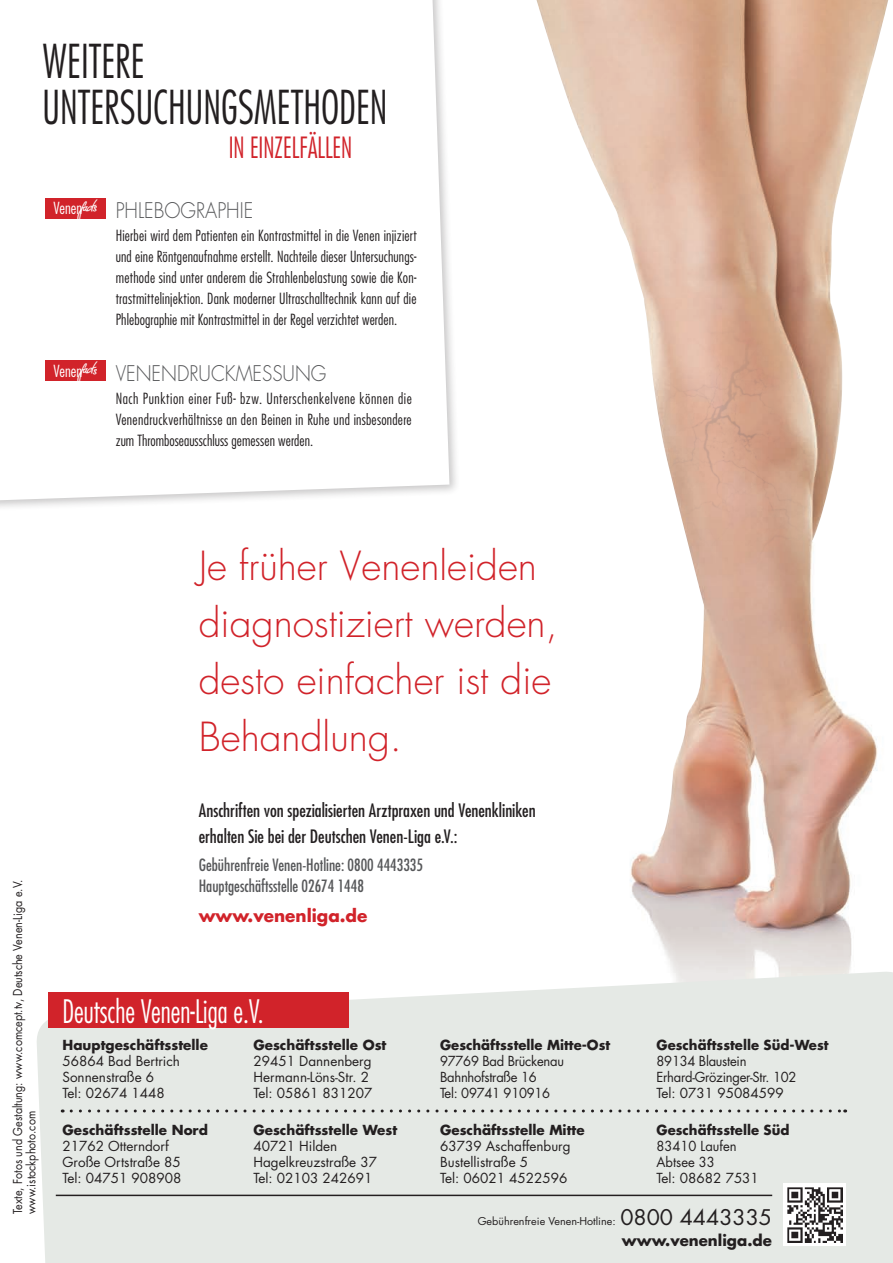
<style>
.page{position:relative;width:893px;height:1263px;background:#fff}
.page>*{position:absolute;margin:0;border:0;box-sizing:border-box;transform-origin:0 0}
.t1{font:300 condensed 45.45px "Futura";color:#231f20;scale:.9 1}
.fließtext{font:300 39px/57px "Futura";color:#d1232a}
.t2{font:300 condensed 31.5px "Futura";color:#fff;scale:.9 1}
.t3{font:300 condensed 28.5px "Futura";color:#d1232a;scale:.9 1}
.t4{font:300 21px "Futura";color:#57585a;scale:.9 1}
.fließtext-2{font:condensed 18px/25.5px "Futura";color:#231f20}
.t5{font:700 17.1px "Futura";color:#d1232a}
.t6{font:condensed 16.5px "Futura";color:#57585a}
.t7{font:300 condensed 16.2px "Futura";letter-spacing:.005em;color:#fff}
.fließtext-3{font:300 condensed 15px/21px "Futura";letter-spacing:.005em;color:#231f20;text-align:justify}
.t8{font:700 15px "Futura";color:#231f20}
.t9{font:14.4px "Pirmokas";letter-spacing:.03em;color:#fff}
.t10{font:13.5px/16.2px "Futura";color:#231f20}
.t11{font:700 13.5px "Futura";color:#231f20}
.t12{font:13.5px/16.2px "Futura";letter-spacing:-.02em;color:#231f20;scale:.96 1}
.t13{font:13.5px/16.2px "Futura";color:#231f20;scale:.96 1}
.t14{font:12px "Futura";color:#231f20;scale:.9 1}
.t15{font:10.5px "Futura";color:#231f20}
.s1{font-family:"Snickles";font-size:10.8px}
.s2{font-size:21px}
</style>
<div class="page">
<div style="left:0;top:0;width:460px;height:516px;background:#231f20;opacity:.25"></div>
<svg style="left:0;top:0;width:449px;height:500px"></svg>
<img style="left:536px;top:0;width:353px;height:971px">
<div style="left:37px;top:971px;width:856px;height:292px;background:#e5e9e5"></div>
<svg style="left:71px;top:1109px;width:775px;height:3px;background:#b9bbb8"></svg>
<div style="left:48px;top:992px;width:301px;height:35px;background:#d1232a"></div>
<hr style="left:56px;top:1194px;width:716px;height:2px;background:#231f20">
<div style="left:783px;top:1183px;width:63px;height:63px;background:#fff"></div>
<img style="left:787px;top:1187px;width:55px;height:56px">
<div style="left:45px;top:361px;width:60px;height:20px;background:#d1232a"></div>
<div style="left:45px;top:198px;width:60px;height:20px;background:#d1232a"></div>
<img style="left:658px;top:305px;width:160px;height:279px">
<p class="t1" style="left:43px;top:32px;width:115px">WEITERE</p>
<p class="t1" style="left:43px;top:79px;width:385px">UNTERSUCHUNGSMETHODEN</p>
<p class="t3" style="left:229px;top:130px;width:139px">IN EINZELFÄLLEN</p>
<p class="t9" style="left:81px;top:200px;width:17px">fact<span class="s1">s</span></p>
<p class="t4" style="left:116px;top:197px;width:154px">PHLEBOGRAPHIE</p>
<p class="fließtext-3" style="left:116px;top:225px;width:302px">Hierbei wird dem Patienten ein Kontrastmittel in die Venen injiziert und eine Röntgenaufnahme erstellt. Nachteile dieser Untersuchungs&shy;methode sind unter anderem die Strahlenbelastung sowie die Kon&shy;trastmittelinjektion. Dank moderner Ultraschalltechnik kann auf die Phlebographie mit Kontrastmittel in der Regel verzichtet werden.</p>
<p class="t7" style="left:54px;top:198px;width:30px">Venen</p>
<p class="t9" style="left:81px;top:363px;width:17px">fact<span class="s1">s</span></p>
<p class="t7" style="left:54px;top:361px;width:30px">Venen</p>
<p class="t4" style="left:116px;top:360px;width:236px">VENENDRUCKMESSUNG</p>
<p class="fließtext-3" style="left:116px;top:388px;width:298px">Nach Punktion einer Fuß- bzw. Unterschenkelvene können die Venendruckverhältnisse an den Beinen in Ruhe und insbesondere zum Thromboseausschluss gemessen werden.</p>
<p class="t14" style="left:9px;top:1214px;width:373px;rotate:-90deg">Texte, Fotos und Gestaltung: www.comcept.tv, Deutsche Venen-Liga e.V.</p>
<p class="t14" style="left:23px;top:1214px;width:116px;rotate:-90deg">www.istockphoto.com</p>
<p class="fließtext" style="left:199px;top:538px;width:361px">Je früher Venenleiden diagnostiziert werden, desto einfacher ist die<br>Behandlung.</p>
<p class="fließtext-2" style="left:199px;top:797px;width:338px">Anschriften von spezialisierten Arztpraxen und Venenkliniken erhalten Sie bei der Deutschen Venen-Liga e.V.:</p>
<p class="t6" style="left:199px;top:854px;width:226px">Gebührenfreie Venen-Hotline: 0800 4443335</p>
<p class="t5" style="left:199px;top:904px;width:170px">www.venenliga.de</p>
<p class="t6" style="left:199px;top:876px;width:167px">Hauptgeschäftsstelle 02674 1448</p>
<p class="t2" style="left:63px;top:991px;width:225px">Deutsche Venen-Liga e.V.</p>
<p class="t11" style="left:63px;top:1035px;width:147px">Hauptgeschäftsstelle</p>
<p class="t10" style="left:63px;top:1052px;width:119px">56864 Bad Bertrich</p>
<p class="t10" style="left:63px;top:1069px;width:93px">Sonnenstraße 6</p>
<p class="t10" style="left:63px;top:1085px;width:104px">Tel: 02674 1448</p>
<p class="t11" style="left:63px;top:1120px;width:147px">Geschäftsstelle Nord</p>
<p class="t10" style="left:63px;top:1137px;width:120px">21762 Otterndorf<br>Große Ortstraße 85</p>
<p class="t10" style="left:63px;top:1170px;width:121px">Tel: 04751 908908</p>
<p class="t11" style="left:253px;top:1035px;width:135px">Geschäftsstelle Ost</p>
<p class="t10" style="left:253px;top:1052px;width:120px">29451 Dannenberg<br>Hermann-Löns-Str. 2</p>
<p class="t10" style="left:253px;top:1085px;width:121px">Tel: 05861 831207</p>
<p class="t11" style="left:253px;top:1120px;width:145px">Geschäftsstelle West</p>
<p class="t10" style="left:253px;top:1137px;width:125px">40721 Hilden<br>Hagelkreuzstraße 37</p>
<p class="t10" style="left:253px;top:1170px;width:121px">Tel: 02103 242691</p>
<p class="t11" style="left:440px;top:1035px;width:172px">Geschäftsstelle Mitte-Ost</p>
<p class="t12" style="left:440px;top:1052px;width:130px">97769 Bad Brückenau</p>
<p class="t12" style="left:440px;top:1069px;width:102px">Bahnhofstraße 16</p>
<p class="t12" style="left:440px;top:1085px;width:116px">Tel: 09741 910916</p>
<p class="t11" style="left:440px;top:1120px;width:146px">Geschäftsstelle Mitte</p>
<p class="t10" style="left:440px;top:1137px;width:132px">63739 Aschaffenburg<br>Bustellistraße 5</p>
<p class="t10" style="left:440px;top:1170px;width:129px">Tel: 06021 4522596</p>
<p class="t11" style="left:657px;top:1035px;width:174px">Geschäftsstelle Süd-West</p>
<p class="t12" style="left:657px;top:1052px;width:147px">89134 Blaustein<br>Erhard-Grözinger-Str. 102</p>
<p class="t10" style="left:657px;top:1085px;width:129px">Tel: 0731 95084599</p>
<p class="t11" style="left:657px;top:1120px;width:134px">Geschäftsstelle Süd</p>
<p class="t13" style="left:657px;top:1137px;width:85px">83410 Laufen<br>Abtsee 33</p>
<p class="t10" style="left:657px;top:1170px;width:104px">Tel: 08682 7531</p>
<p class="t15" style="left:478px;top:1214px;width:296px">Gebührenfreie Venen-Hotline: <span class="s2">0800 4443335</span></p>
<p class="t8" style="left:622px;top:1230px;width:152px">www.venenliga.de</p>
</div>
